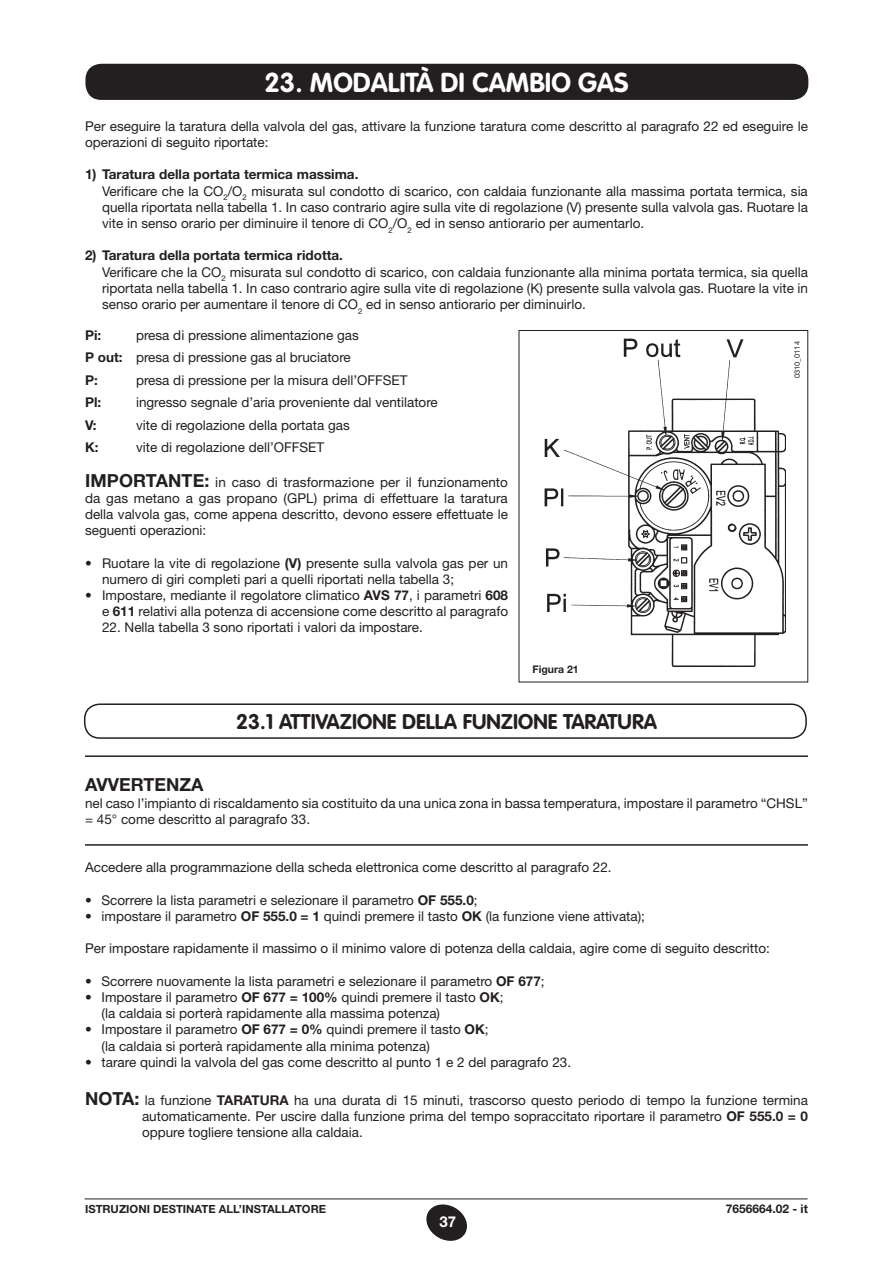
<style>
.page{position:relative;width:893px;height:1263px;background:#fff}
.page>*{position:absolute;margin:0;border:0;box-sizing:border-box;transform-origin:0 0}
.titolo{font:700 27px "VAG Rounded Std";color:#fff}
.titolo-2{font:700 21px "VAG Rounded Std";color:#231f20}
.t1{font:700 18px "Helvetica Neue LT Std";color:#231f20}
.t2{font:700 15px "Helvetica Neue LT Std";color:#fff}
._10_rientri04{font:13.5px/16.2px "Helvetica Neue LT Std";color:#231f20;text-align:justify}
._10_rientri12{font:13.5px "Helvetica Neue LT Std";color:#231f20}
._10_tondo{font:13.5px/16.2px "Helvetica Neue LT Std";color:#231f20}
._10_rientri04-2{font:700 13.5px "Helvetica Neue LT Std";color:#231f20}
._10_rientri12-2{font:700 13.5px "Helvetica Neue LT Std";color:#231f20}
.t3{font:700 12px "Helvetica Neue LT Std";color:#231f20}
.t4{font:700 11.25px "Helvetica Neue LT Std";color:#231f20}
._07_bold{font:700 10.5px "Helvetica Neue LT Std";color:#231f20}
._05_destra{font:7.5px "Helvetica Neue LT Std";color:#231f20}
.s1{font-weight:700}
.s2{font-weight:700;font-size:18px}
</style>
<div class="page">
<svg style="left:426px;top:1204px;width:41px;height:37px"></svg>
<hr style="left:85px;top:1198px;width:723px;height:1px;background:#231f20">
<div style="left:86px;top:65px;width:722px;height:34px;background:#231f20;border-radius:15px"></div>
<div style="left:85px;top:64px;width:723px;height:36px;border:2px solid #231f20;border-radius:15px"></div>
<img style="left:544px;top:339px;width:241px;height:328px">
<div style="left:84px;top:703px;width:723px;height:36px;border:2px solid #231f20;border-radius:15px"></div>
<hr style="left:85px;top:755px;width:723px;height:2px;background:#231f20">
<hr style="left:85px;top:844px;width:723px;height:2px;background:#231f20">
<p class="titolo" style="left:264px;top:67px;width:366px">23. MODALITÀ DI CAMBIO GAS</p>
<p class="_10_tondo" style="left:85px;top:118px;width:724px">Per eseguire la taratura della valvola del gas, attivare la funzione taratura come descritto al paragrafo 22 ed eseguire le operazioni di seguito riportate:</p>
<p class="_10_rientri04-2" style="left:85px;top:166px;width:275px">1) Taratura della portata termica massima.</p>
<p class="_10_rientri04" style="left:102px;top:183px;width:707px">Verificare che la CO<sub>2</sub>/O<sub>2</sub> misurata sul condotto di scarico, con caldaia funzionante alla massima portata termica, sia quella riportata nella tabella 1. In caso contrario agire sulla vite di regolazione (V) presente sulla valvola gas. Ruotare la vite in senso orario per diminuire il tenore di CO<sub>2</sub>/O<sub>2</sub> ed in senso antiorario per aumentarlo.</p>
<p class="_10_rientri04-2" style="left:85px;top:247px;width:259px">2) Taratura della portata termica ridotta.</p>
<p class="_10_rientri04" style="left:102px;top:264px;width:707px">Verificare che la CO<sub>2</sub> misurata sul condotto di scarico, con caldaia funzionante alla minima portata termica, sia quella riportata nella tabella 1. In caso contrario agire sulla vite di regolazione (K) presente sulla valvola gas. Ruotare la vite in senso orario per aumentare il tenore di CO<sub>2</sub> ed in senso antiorario per diminuirlo.</p>
<p class="_10_rientri12-2" style="left:85px;top:327px;width:18px">Pi:</p>
<p class="_10_rientri12" style="left:136px;top:327px;width:224px">presa di pressione alimentazione gas</p>
<p class="_10_rientri12" style="left:85px;top:350px;width:267px"><span class="s1">P out:</span> presa di pressione gas al bruciatore</p>
<p class="_10_rientri12-2" style="left:85px;top:372px;width:14px">P:</p>
<p class="_10_rientri12" style="left:136px;top:372px;width:273px">presa di pressione per la misura dell’OFFSET</p>
<p class="_10_rientri12-2" style="left:85px;top:394px;width:18px">Pl:</p>
<p class="_10_rientri12" style="left:136px;top:395px;width:303px">ingresso segnale d’aria proveniente dal ventilatore</p>
<p class="_10_rientri12-2" style="left:85px;top:417px;width:13px">V:</p>
<p class="_10_rientri12" style="left:136px;top:417px;width:215px">vite di regolazione della portata gas</p>
<p class="_10_rientri12-2" style="left:85px;top:439px;width:15px">K:</p>
<p class="_10_rientri12" style="left:136px;top:440px;width:190px">vite di regolazione dell’OFFSET</p>
<p class="_05_destra" style="left:793px;top:378px;width:39px;rotate:-90deg">0310_0114</p>
<p class="_10_rientri04" style="left:85px;top:473px;width:425px"><span class="s2">IMPORTANTE:</span> in caso di trasformazione per il funzionamento da gas metano a gas propano (GPL) prima di effettuare la taratura della valvola gas, come appena descritto, devono essere effettuate le seguenti operazioni:</p>
<p class="_10_rientri04" style="left:102px;top:554px;width:408px;text-indent:-17px">• Ruotare la vite di regolazione <span class="s1">(V)</span> presente sulla valvola gas per un numero di giri completi pari a quelli riportati nella tabella 3;</p>
<p class="_10_rientri04" style="left:85px;top:587px;width:425px;text-align:right">• Impostare, mediante il regolatore climatico <span class="s1">AVS 77</span>, i parametri <span class="s1">608 </span>e <span class="s1">611</span> relativi alla potenza di accensione come descritto al paragrafo</p>
<p class="_10_rientri04" style="left:102px;top:619px;width:322px">22. Nella tabella 3 sono riportati i valori da impostare.</p>
<p class="_07_bold" style="left:532px;top:662px;width:48px">Figura 21</p>
<p class="titolo-2" style="left:236px;top:709px;width:422px">23.1 ATTIVAZIONE DELLA FUNZIONE TARATURA</p>
<p class="t1" style="left:85px;top:774px;width:120px">AVVERTENZA</p>
<p class="_10_rientri04" style="left:85px;top:794px;width:724px">nel caso l’impianto di riscaldamento sia costituito da una unica zona in bassa temperatura, impostare il parametro “CHSL” = 45° come descritto al paragrafo 33.</p>
<p class="_10_rientri04" style="left:85px;top:859px;width:528px">Accedere alla programmazione della scheda elettronica come descritto al paragrafo 22.</p>
<p class="_10_rientri04" style="left:85px;top:892px;width:394px">• Scorrere la lista parametri e selezionare il parametro <span class="s1">OF 555.0</span>;</p>
<p class="_10_rientri04" style="left:85px;top:908px;width:561px">• impostare il parametro <span class="s1">OF 555.0 = 1</span> quindi premere il tasto <span class="s1">OK</span> (la funzione viene attivata);</p>
<p class="_10_rientri04" style="left:85px;top:940px;width:686px">Per impostare rapidamente il massimo o il minimo valore di potenza della caldaia, agire come di seguito descritto:</p>
<p class="_10_rientri04" style="left:85px;top:973px;width:461px">• Scorrere nuovamente la lista parametri e selezionare il parametro <span class="s1">OF 677</span>;</p>
<p class="_10_rientri04" style="left:85px;top:989px;width:420px">• Impostare il parametro <span class="s1">OF 677 = 100%</span> quindi premere il tasto <span class="s1">OK</span>;</p>
<p class="_10_rientri04" style="left:102px;top:1005px;width:340px">(la caldaia si porterà rapidamente alla massima potenza)</p>
<p class="_10_rientri04" style="left:85px;top:1021px;width:405px">• Impostare il parametro <span class="s1">OF 677 = 0%</span> quindi premere il tasto <span class="s1">OK</span>;</p>
<p class="_10_rientri04" style="left:102px;top:1037px;width:330px">(la caldaia si porterà rapidamente alla minima potenza)</p>
<p class="_10_rientri04" style="left:85px;top:1054px;width:488px">• tarare quindi la valvola del gas come descritto al punto 1 e 2 del paragrafo 23.</p>
<p class="_10_rientri04" style="left:142px;top:1091px;width:667px;text-indent:-57px"><span class="s2">NOTA:</span> la funzione <span class="s1">TARATURA</span> ha una durata di 15 minuti, trascorso questo periodo di tempo la funzione termina automaticamente. Per uscire dalla funzione prima del tempo sopraccitato riportare il parametro <span class="s1">OF 555.0 = 0 </span>oppure togliere tensione alla caldaia.</p>
<p class="t4" style="left:85px;top:1202px;width:243px">ISTRUZIONI DESTINATE ALL’INSTALLATORE</p>
<p class="t3" style="left:726px;top:1202px;width:84px">7656664.02 - it</p>
<p class="t2" style="left:439px;top:1212px;width:18px">37</p>
</div>
